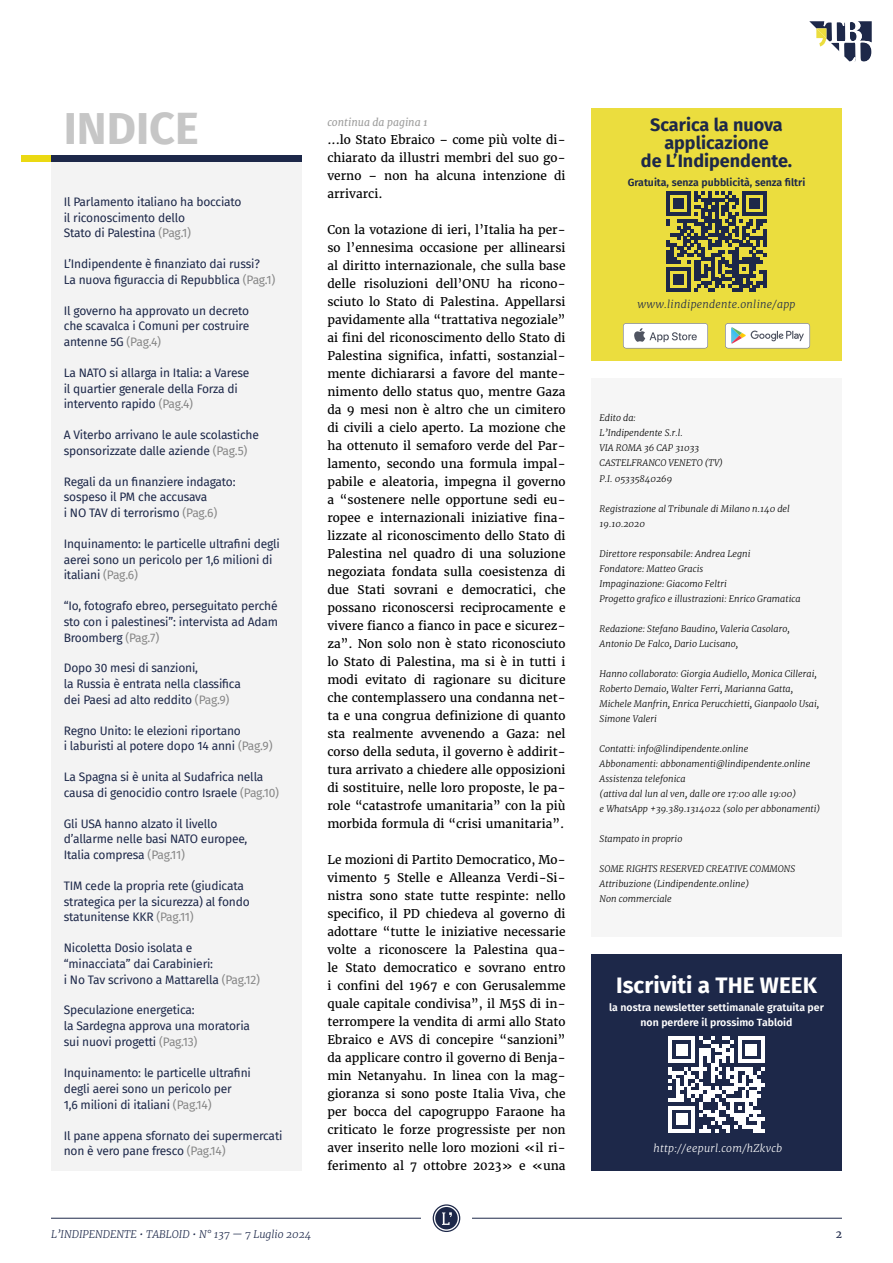
<style>
.page{position:relative;width:893px;height:1263px;background:#fff}
.page>*{position:absolute;margin:0;border:0;box-sizing:border-box;transform-origin:0 0}
.t1{font:700 45px "Fira Sans";color:#c6c6c6}
.t2{font:700 22.5px "Fira Sans";color:#fff}
.t3{font:700 18px/18px "Fira Sans";color:#1d2849;text-align:center}
.t4{font:12px/18px "Merriweather";color:#000;text-align:justify}
.t5{font:12px/15.8px "Fira Sans";letter-spacing:-.015em;color:#1d2849}
.t6{font:600 10.5px/15px "Fira Sans";color:#fff;text-align:center}
.t7{font:italic 300 10.5px "Merriweather";color:#1d2849}
.t8{font:600 10.5px "Fira Sans";color:#1d2849}
.t9{font:italic 300 10.5px "Merriweather";letter-spacing:.025em;color:#1d2849}
.t10{font:italic 300 10.5px "Merriweather";letter-spacing:.025em;color:#fff}
.t11{font:italic 10.5px "Merriweather";color:#9d9d9c}
.t12{font:10.5px "Merriweather";color:#1d2849}
.t13{font:italic 300 9px/15px "Merriweather";color:#000}
.s1{color:#878787}
</style>
<div class="page">
<hr style="left:51px;top:1218px;width:370px;height:1px;background:#1d2849">
<hr style="left:472px;top:1218px;width:370px;height:1px;background:#1d2849">
<svg style="left:433px;top:1204px;width:27px;height:28px"></svg>
<svg style="left:809px;top:21px;width:63px;height:41px"></svg>
<div style="left:21px;top:156px;width:30px;height:6px;background:#ebd912"></div>
<div style="left:51px;top:156px;width:251px;height:6px;background:#1d2849"></div>
<div style="left:51px;top:162px;width:251px;height:1008px;background:#f3f3f3"></div>
<div style="left:591px;top:954px;width:251px;height:216px;background:#1d2849"></div>
<svg style="left:668px;top:1036px;width:97px;height:97px"></svg>
<div style="left:591px;top:108px;width:251px;height:252px;background:#ebdd3e"></div>
<svg style="left:666px;top:191px;width:100px;height:100px"></svg>
<hr style="left:763px;top:271px;width:3px;height:17px;background:#1d2849">
<svg style="left:623px;top:323px;width:85px;height:25px;background:#e5e6e6"></svg>
<svg style="left:725px;top:323px;width:85px;height:25px;background:#e4e6e5"></svg>
<div style="left:591px;top:378px;width:251px;height:558px;background:#f6f6f6"></div>
<h1 class="t1" style="left:64px;top:90px;width:137px">INDICE</h1>
<p class="t5" style="left:64px;top:193px;width:179px">Il Parlamento italiano ha bocciato il riconoscimento dello<br>Stato di Palestina <span class="s1">(Pag.1)</span></p>
<p class="t5" style="left:64px;top:256px;width:213px">L’Indipendente è finanziato dai russi?<br>La nuova figuraccia di Repubblica <span class="s1">(Pag.1)</span></p>
<p class="t5" style="left:64px;top:302px;width:187px;text-align:justify">Il governo ha approvato un decreto che scavalca i Comuni per costruire antenne 5G <span class="s1">(Pag.4)</span></p>
<p class="t5" style="left:64px;top:364px;width:187px">La NATO si allarga in Italia: a Varese il quartier generale della Forza di intervento rapido <span class="s1">(Pag.4)</span></p>
<p class="t5" style="left:64px;top:427px;width:197px">A Viterbo arrivano le aule scolastiche sponsorizzate dalle aziende <span class="s1">(Pag.5)</span></p>
<p class="t5" style="left:64px;top:473px;width:173px">Regali da un finanziere indagato: sospeso il PM che accusava<br>i NO TAV di terrorismo <span class="s1">(Pag.6)</span></p>
<p class="t5" style="left:64px;top:535px;width:218px">Inquinamento: le particelle ultrafini degli aerei sono un pericolo per 1,6 milioni di italiani <span class="s1">(Pag.6)</span></p>
<p class="t5" style="left:64px;top:598px;width:216px;text-align:justify">“Io, fotografo ebreo, perseguitato perché sto con i palestinesi”: intervista ad Adam Broomberg <span class="s1">(Pag.7)</span></p>
<p class="t5" style="left:64px;top:660px;width:179px">Dopo 30 mesi di sanzioni,<br>la Russia è entrata nella classifica dei Paesi ad alto reddito <span class="s1">(Pag.9)</span></p>
<p class="t5" style="left:64px;top:722px;width:210px">Regno Unito: le elezioni riportano<br>i laburisti al potere dopo 14 anni <span class="s1">(Pag.9)</span></p>
<p class="t5" style="left:64px;top:769px;width:217px">La Spagna si è unita al Sudafrica nella causa di genocidio contro Israele <span class="s1">(Pag.10)</span></p>
<p class="t5" style="left:64px;top:815px;width:185px">Gli USA hanno alzato il livello d’allarme nelle basi NATO europee,<br>Italia compresa <span class="s1">(Pag.11)</span></p>
<p class="t5" style="left:64px;top:877px;width:187px">TIM cede la propria rete (giudicata strategica per la sicurezza) al fondo statunitense KKR <span class="s1">(Pag.11)</span></p>
<p class="t5" style="left:64px;top:940px;width:198px">Nicoletta Dosio isolata e “minacciata” dai Carabinieri:<br>i No Tav scrivono a Mattarella <span class="s1">(Pag.12)</span></p>
<p class="t5" style="left:64px;top:1002px;width:188px">Speculazione energetica:<br>la Sardegna approva una moratoria sui nuovi progetti <span class="s1">(Pag.13)</span></p>
<p class="t5" style="left:64px;top:1065px;width:189px">Inquinamento: le particelle ultrafini degli aerei sono un pericolo per<br>1,6 milioni di italiani <span class="s1">(Pag.14)</span></p>
<p class="t5" style="left:64px;top:1127px;width:220px">Il pane appena sfornato dei supermercati non è vero pane fresco <span class="s1">(Pag.14)</span></p>
<p class="t11" style="left:327px;top:116px;width:102px">continua da pagina 1</p>
<p class="t4" style="left:327px;top:131px;width:240px">...lo Stato Ebraico – come più volte di&shy;chiarato da illustri membri del suo go&shy;verno – non ha alcuna intenzione di arrivarci.</p>
<p class="t4" style="left:327px;top:221px;width:240px">Con la votazione di ieri, l’Italia ha per&shy;so l’ennesima occasione per allinearsi al diritto internazionale, che sulla base delle risoluzioni dell’ONU ha ricono&shy;sciuto lo Stato di Palestina. Appellarsi pavidamente alla “trattativa negoziale” ai fini del riconoscimento dello Stato di Palestina significa, infatti, sostanzial&shy;mente dichiararsi a favore del mante&shy;nimento dello status quo, mentre Gaza da 9 mesi non è altro che un cimitero di civili a cielo aperto. La mozione che ha ottenuto il semaforo verde del Par&shy;lamento, secondo una formula impal&shy;pabile e aleatoria, impegna il governo a “sostenere nelle opportune sedi eu&shy;ropee e internazionali iniziative fina&shy;lizzate al riconoscimento dello Stato di Palestina nel quadro di una soluzione negoziata fondata sulla coesistenza di due Stati sovrani e democratici, che possano riconoscersi reciprocamente e vivere fianco a fianco in pace e sicurez&shy;za”. Non solo non è stato riconosciuto lo Stato di Palestina, ma si è in tutti i modi evitato di ragionare su diciture che contemplassero una condanna net&shy;ta e una congrua definizione di quanto sta realmente avvenendo a Gaza: nel corso della seduta, il governo è addirit&shy;tura arrivato a chiedere alle opposizioni di sostituire, nelle loro proposte, le pa&shy;role “catastrofe umanitaria” con la più morbida formula di “crisi umanitaria”.</p>
<p class="t4" style="left:327px;top:851px;width:240px">Le mozioni di Partito Democratico, Mo&shy;vimento 5 Stelle e Alleanza Verdi-Si&shy;nistra sono state tutte respinte: nello specifico, il PD chiedeva al governo di adottare “tutte le iniziative necessarie volte a riconoscere la Palestina qua&shy;le Stato democratico e sovrano entro i confini del 1967 e con Gerusalemme quale capitale condivisa”, il M5S di in&shy;terrompere la vendita di armi allo Stato Ebraico e AVS di concepire “sanzioni” da applicare contro il governo di Benja&shy;min Netanyahu. In linea con la mag&shy;gioranza si sono poste Italia Viva, che per bocca del capogruppo Faraone ha criticato le forze progressiste per non aver inserito nelle loro mozioni «il ri&shy;ferimento al 7 ottobre 2023» e «una</p>
<h3 class="t3" style="left:641px;top:115px;width:153px">Scarica la nuova applicazione<br>de L’Indipendente.</h3>
<p class="t8" style="left:628px;top:173px;width:179px">Gratuita, senza pubblicità, senza filtri</p>
<p class="t9" style="left:637px;top:298px;width:160px">www.lindipendente.online/app</p>
<p class="t13" style="left:600px;top:411px;width:125px">Edito da:<br>L’Indipendente S.r.l.<br>VIA ROMA 36 CAP 31033<br>CASTELFRANCO VENETO (TV)<br>P.I. 05335840269</p>
<p class="t13" style="left:600px;top:501px;width:192px">Registrazione al Tribunale di Milano n.140 del<br>19.10.2020</p>
<p class="t13" style="left:600px;top:546px;width:202px">Direttore responsabile: Andrea Legni<br>Fondatore: Matteo Gracis<br>Impaginazione: Giacomo Feltri<br>Progetto grafico e illustrazioni: Enrico Gramatica</p>
<p class="t13" style="left:600px;top:621px;width:192px">Redazione: Stefano Baudino, Valeria Casolaro,<br>Antonio De Falco, Dario Lucisano,</p>
<p class="t13" style="left:600px;top:666px;width:221px">Hanno collaborato: Giorgia Audiello, Monica Cillerai, Roberto Demaio, Walter Ferri, Marianna Gatta, Michele Manfrin, Enrica Perucchietti, Gianpaolo Usai, Simone Valeri</p>
<p class="t13" style="left:600px;top:741px;width:222px">Contatti: info@lindipendente.online<br>Abbonamenti: abbonamenti@lindipendente.online Assistenza telefonica<br>(attiva dal lun al ven, dalle ore 17:00 alle 19:00)<br>e WhatsApp +39.389.1314022 (solo per abbonamenti)</p>
<p class="t13" style="left:600px;top:831px;width:84px">Stampato in proprio</p>
<p class="t13" style="left:600px;top:861px;width:197px">SOME RIGHTS RESERVED CREATIVE COMMONS<br>Attribuzione (Lindipendente.online)<br>Non commerciale</p>
<h2 class="t2" style="left:616px;top:966px;width:202px">Iscriviti a THE WEEK</h2>
<p class="t6" style="left:609px;top:999px;width:216px">la nostra newsletter settimanale gratuita per non perdere il prossimo Tabloid</p>
<p class="t10" style="left:653px;top:1142px;width:130px">http://eepurl.com/hZkvcb</p>
<p class="t7" style="left:51px;top:1227px;width:262px">L’INDIPENDENTE • TABLOID • N° 137 — 7 Luglio 2024</p>
<p class="t12" style="left:836px;top:1227px;width:8px">2</p>
</div>
